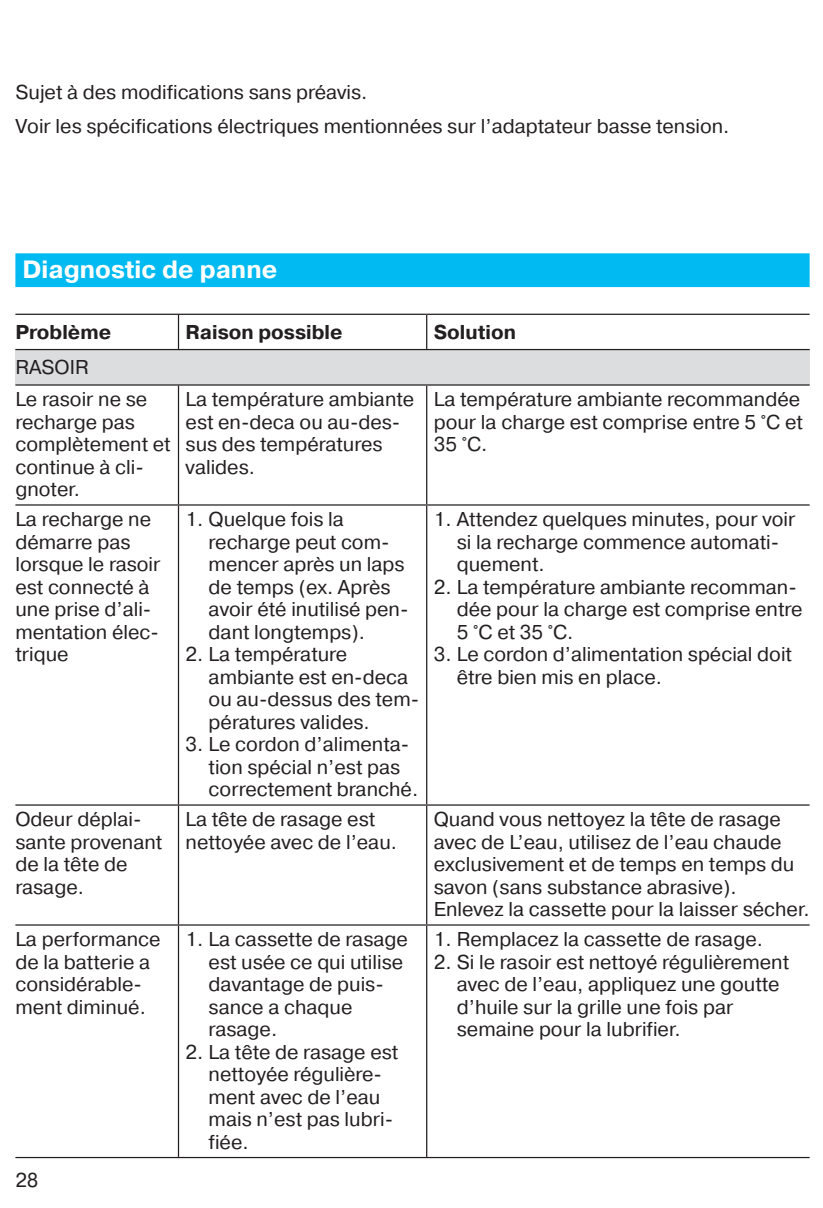
<style>
.page{position:relative;width:823px;height:1208px;background:#fff}
.page>*{position:absolute;margin:0;border:0;box-sizing:border-box;transform-origin:0 0}
.t1{font:700 25px "Pragmatica";color:#fff}
.t2{font:20px/22.5px "Pragmatica";color:#231f20}
.t3{font:700 20px "Pragmatica";color:#231f20}
</style>
<div class="page">
<div style="left:15px;top:253px;width:794px;height:34px;background:#00baf1"></div>
<div style="left:15px;top:349px;width:794px;height:36px;background:#dcdddf"></div>
<hr style="left:15px;top:314px;width:411px;height:1px;background:#231f20">
<hr style="left:178px;top:315px;width:1px;height:34px;background:#231f20">
<hr style="left:426px;top:314px;width:383px;height:1px;background:#231f20">
<hr style="left:426px;top:315px;width:1px;height:34px;background:#231f20">
<hr style="left:15px;top:349px;width:794px;height:1px;background:#231f20">
<hr style="left:15px;top:384px;width:411px;height:2px;background:#231f20">
<hr style="left:178px;top:386px;width:1px;height:118px;background:#231f20">
<hr style="left:426px;top:384px;width:383px;height:2px;background:#231f20">
<hr style="left:426px;top:386px;width:1px;height:118px;background:#231f20">
<hr style="left:15px;top:504px;width:411px;height:1px;background:#231f20">
<hr style="left:178px;top:505px;width:1px;height:299px;background:#231f20">
<hr style="left:426px;top:504px;width:383px;height:1px;background:#231f20">
<hr style="left:426px;top:505px;width:1px;height:299px;background:#231f20">
<hr style="left:15px;top:804px;width:411px;height:1px;background:#231f20">
<hr style="left:178px;top:805px;width:1px;height:119px;background:#231f20">
<hr style="left:426px;top:804px;width:383px;height:1px;background:#231f20">
<hr style="left:426px;top:805px;width:1px;height:119px;background:#231f20">
<hr style="left:15px;top:924px;width:411px;height:1px;background:#231f20">
<hr style="left:178px;top:925px;width:1px;height:232px;background:#231f20">
<hr style="left:426px;top:924px;width:383px;height:1px;background:#231f20">
<hr style="left:426px;top:925px;width:1px;height:232px;background:#231f20">
<hr style="left:15px;top:1157px;width:794px;height:1px;background:#231f20">
<p class="t2" style="left:15px;top:76px;width:715px;line-height:33.8px">Sujet à des modifications sans préavis.<br>Voir les spécifications électriques mentionnées sur l’adaptateur basse tension.</p>
<p class="t1" style="left:22px;top:260px;width:256px">Diagnostic de panne</p>
<p class="t3" style="left:15px;top:324px;width:97px">Problème</p>
<p class="t3" style="left:185px;top:324px;width:158px">Raison possible</p>
<p class="t3" style="left:434px;top:324px;width:84px">Solution</p>
<p class="t2" style="left:15px;top:353px;width:133px;line-height:32px">RASOIR<br>Le rasoir ne se</p>
<p class="t2" style="left:15px;top:412px;width:157px">recharge pas complètement et continue à cli&shy;gnoter.</p>
<p class="t2" style="left:185px;top:389px;width:230px">La température ambiante est en-deca ou au-des&shy;sus des températures valides.</p>
<p class="t2" style="left:434px;top:389px;width:370px">La température ambiante recommandée pour la charge est comprise entre 5 °C et<br>35 °C.</p>
<p class="t2" style="left:15px;top:509px;width:147px">La recharge ne démarre pas lorsque le rasoir est connecté à une prise d’ali&shy;mentation élec&shy;trique</p>
<p class="t2" style="left:209px;top:509px;width:201px;text-indent:-23px">1. Quelque fois la recharge peut com&shy;mencer après un laps de temps (ex. Après avoir été inutilisé pen&shy;dant longtemps).</p>
<p class="t2" style="left:209px;top:644px;width:212px;text-indent:-23px">2. La température ambiante est en-deca ou au-dessus des tem&shy;pératures valides.</p>
<p class="t2" style="left:209px;top:734px;width:211px;text-indent:-23px">3. Le cordon d’alimenta&shy;tion spécial n’est pas correctement branché.</p>
<p class="t2" style="left:457px;top:509px;width:340px;text-indent:-23px">1. Attendez quelques minutes, pour voir si la recharge commence automati&shy;quement.</p>
<p class="t2" style="left:457px;top:577px;width:347px;text-indent:-23px">2. La température ambiante recomman&shy;dée pour la charge est comprise entre<br>5 °C et 35 °C.</p>
<p class="t2" style="left:457px;top:644px;width:336px;text-indent:-23px">3. Le cordon d’alimentation spécial doit être bien mis en place.</p>
<p class="t2" style="left:15px;top:809px;width:148px">Odeur déplai&shy;sante provenant de la tête de rasage.</p>
<p class="t2" style="left:185px;top:809px;width:213px">La tête de rasage est nettoyée avec de l’eau.</p>
<p class="t2" style="left:434px;top:809px;width:377px">Quand vous nettoyez la tête de rasage avec de L’eau, utilisez de l’eau chaude exclusivement et de temps en temps du savon (sans substance abrasive).<br>Enlevez la cassette pour la laisser sécher.</p>
<p class="t2" style="left:15px;top:929px;width:147px">La performance de la batterie a considérable&shy;ment diminué.</p>
<p class="t2" style="left:209px;top:929px;width:201px;text-indent:-23px">1. La cassette de rasage est usée ce qui utilise davantage de puis&shy;sance a chaque rasage.</p>
<p class="t2" style="left:209px;top:1042px;width:191px;text-indent:-23px">2. La tête de rasage est nettoyée régulière&shy;ment avec de l’eau mais n’est pas lubri&shy;fiée.</p>
<p class="t2" style="left:434px;top:929px;width:330px">1. Remplacez la cassette de rasage.</p>
<p class="t2" style="left:457px;top:952px;width:333px;text-indent:-23px">2. Si le rasoir est nettoyé régulièrement avec de l’eau, appliquez une goutte d’huile sur la grille une fois par semaine pour la lubrifier.</p>
<p class="t2" style="left:15px;top:1170px;width:25px">28</p>
</div>
